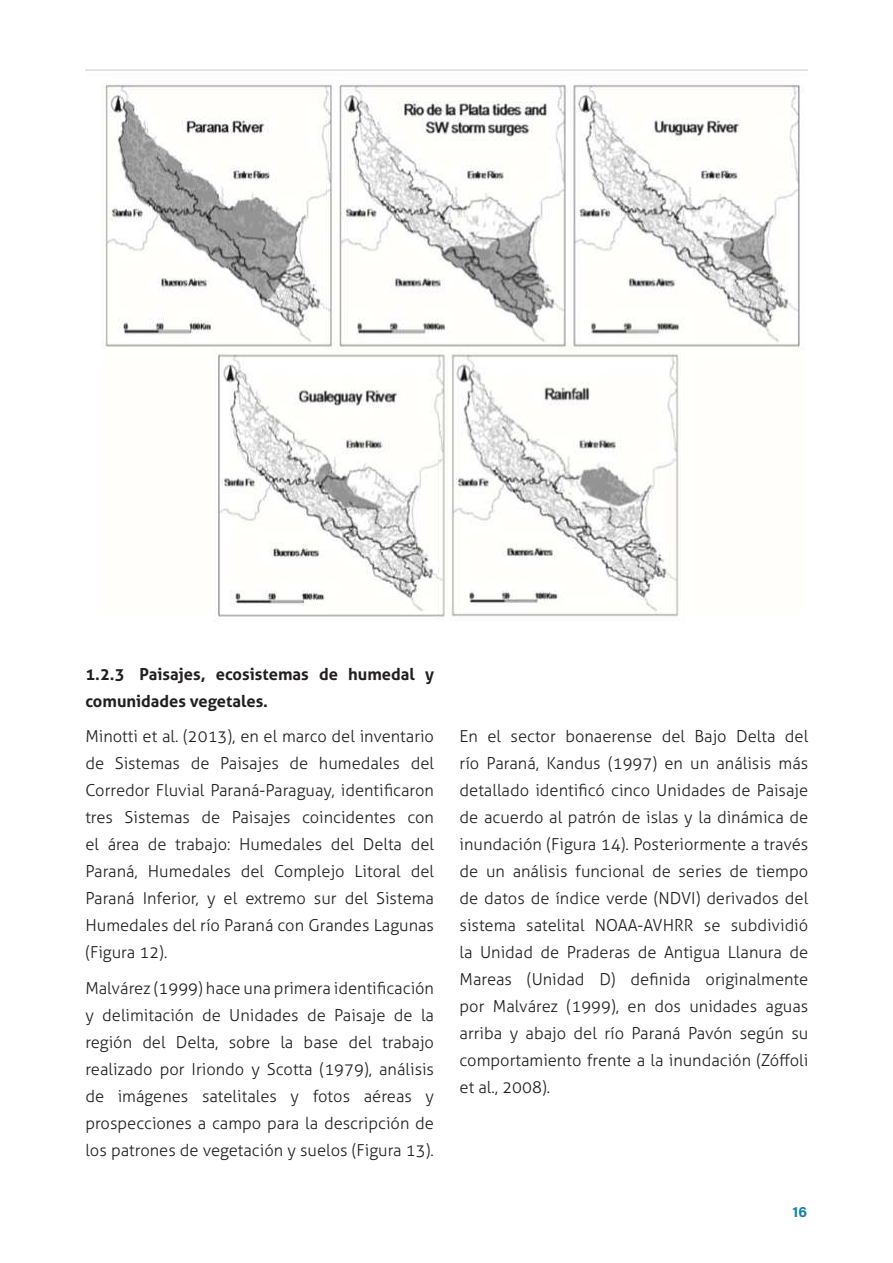
<style>
.page{position:relative;width:893px;height:1263px;background:#fff}
.page>*{position:absolute;margin:0;border:0;box-sizing:border-box;transform-origin:0 0}
.t1{font:300 16.5px/27px "Aller";color:#231f20;text-align:justify}
.t2{font:700 16.5px/27px "Aller";color:#231f20}
.t3{font:15px "Acumin Variable Concept";color:#1883ac}
</style>
<div class="page">
<img style="left:85px;top:70px;width:723px;height:549px">
<p class="t2" style="left:85px;top:660px;width:350px">1.2.3 Paisajes, ecosistemas de humedal y comunidades vegetales.</p>
<p class="t1" style="left:85px;top:723px;width:350px">Minotti et al. (2013), en el marco del inventario de Sistemas de Paisajes de humedales del Corredor Fluvial Paraná-Paraguay, identificaron tres Sistemas de Paisajes coincidentes con el área de trabajo: Humedales del Delta del Paraná, Humedales del Complejo Litoral del Paraná Inferior, y el extremo sur del Sistema Humedales del río Paraná con Grandes Lagunas (Figura 12).</p>
<p class="t1" style="left:85px;top:974px;width:350px">Malvárez (1999) hace una primera identificación y delimitación de Unidades de Paisaje de la región del Delta, sobre la base del trabajo realizado por Iriondo y Scotta (1979), análisis de imágenes satelitales y fotos aéreas y prospecciones a campo para la descripción de los patrones de vegetación y suelos (Figura 13).</p>
<p class="t1" style="left:460px;top:723px;width:350px">En el sector bonaerense del Bajo Delta del río Paraná, Kandus (1997) en un análisis más detallado identificó cinco Unidades de Paisaje de acuerdo al patrón de islas y la dinámica de inundación (Figura 14). Posteriormente a través de un análisis funcional de series de tiempo de datos de índice verde (NDVI) derivados del sistema satelital NOAA-AVHRR se subdividió la Unidad de Praderas de Antigua Llanura de Mareas (Unidad D) definida originalmente por Malvárez (1999), en dos unidades aguas arriba y abajo del río Paraná Pavón según su comportamiento frente a la inundación (Zóffoli et al., 2008).</p>
<p class="t3" style="left:792px;top:1201px;width:16px">16</p>
</div>
